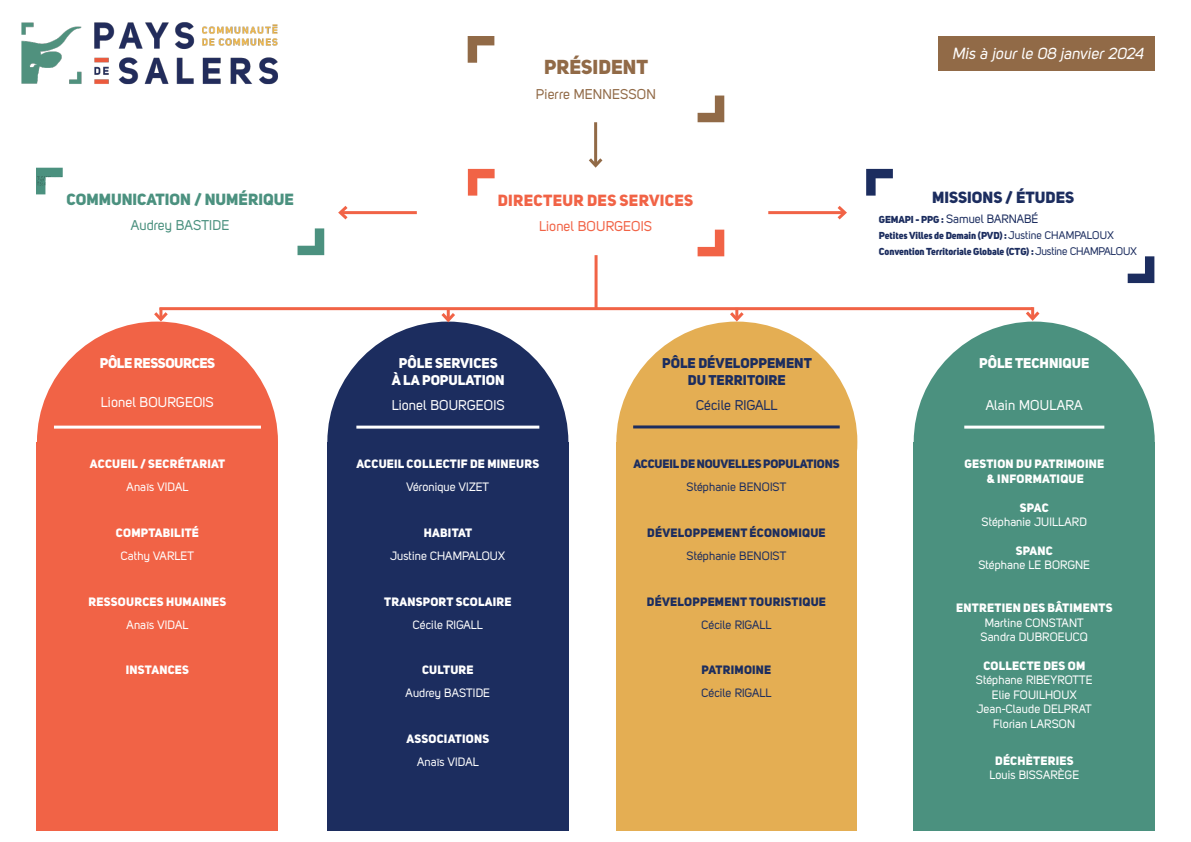
<style>
.page{position:relative;width:1191px;height:842px;background:#fff}
.page>*{position:absolute;margin:0;border:0;box-sizing:border-box;transform-origin:0 0}
.t1{font:800 20px "Uni Sans";color:#916a47}
.t2{font:800 16px "Uni Sans";color:#4b917f}
.t3{font:italic 16px "Uni Sans Regular";color:#fff}
.t4{font:800 16px "Uni Sans";letter-spacing:.02em;color:#f16346}
.t5{font:800 16px "Uni Sans";color:#1c2d5f}
.t6{font:14px "Uni Sans Regular";color:#fff}
.t7{font:800 14px/16.8px "Uni Sans";color:#fff;text-align:center}
.t8{font:800 14px/16.8px "Uni Sans";color:#1c2d5f;text-align:center}
.t9{font:14px "Uni Sans Regular";color:#916a47}
.t10{font:14px "Uni Sans Regular";color:#f16346}
.t11{font:800 14px "Uni Sans";letter-spacing:-.03em;color:#fff}
.t12{font:14px "Uni Sans Regular";color:#4b917f}
.t13{font:14px "Uni Sans Regular";color:#1c2d5f}
.t14{font:12px/14.4px "Uni Sans Regular";color:#fff;text-align:center}
.t15{font:800 12px/14.4px "Uni Sans";letter-spacing:.02em;color:#fff;text-align:center}
.t16{font:12px "Uni Sans Regular";color:#1c2d5f}
.t17{font:800 12px "Uni Sans";letter-spacing:.02em;color:#1c2d5f}
.t18{font:800 12px "Uni Sans";letter-spacing:-.01em;color:#1c2d5f}
.t19{font:800 10px/16px "Uni Sans";letter-spacing:-.01em;color:#1c2d5f}
.s1{font-family:"Uni Sans";font-weight:800;font-size:10px}
.s2{font-family:"Uni Sans Regular";font-weight:400;font-size:11px}
</style>
<div class="page">
<hr style="left:340px;top:211px;width:77px;height:3px;background:#f16346">
<svg style="left:338px;top:206px;width:13px;height:14px"></svg>
<div style="left:327px;top:322px;width:241px;height:240px;background:#1c2d5f;border-radius:50%"></div>
<div style="left:327px;top:442px;width:241px;height:389px;background:#1c2d5f"></div>
<hr style="left:356px;top:426px;width:183px;height:3px;background:#fff">
<svg style="left:468px;top:36px;width:26px;height:27px"></svg>
<svg style="left:697px;top:96px;width:27px;height:26px"></svg>
<img style="left:21px;top:22px;width:257px;height:63px">
<svg style="left:468px;top:169px;width:26px;height:27px"></svg>
<svg style="left:697px;top:230px;width:27px;height:26px"></svg>
<svg style="left:36px;top:168px;width:27px;height:26px"></svg>
<img style="left:36px;top:176px;width:27px;height:10px">
<svg style="left:297px;top:228px;width:27px;height:27px"></svg>
<svg style="left:866px;top:169px;width:27px;height:27px"></svg>
<svg style="left:1127px;top:256px;width:27px;height:27px"></svg>
<div style="left:37px;top:322px;width:241px;height:240px;background:#f16346;border-radius:50%"></div>
<div style="left:37px;top:442px;width:241px;height:389px;background:#f16346"></div>
<hr style="left:54px;top:426px;width:207px;height:3px;background:#fff">
<div style="left:616px;top:322px;width:241px;height:240px;background:#e4ae53;border-radius:50%"></div>
<div style="left:616px;top:442px;width:240px;height:389px;background:#e4ae53"></div>
<hr style="left:633px;top:425px;width:206px;height:3px;background:#1c2d5f">
<div style="left:913px;top:322px;width:241px;height:240px;background:#4b917f;border-radius:50%"></div>
<div style="left:913px;top:442px;width:242px;height:389px;background:#4b917f"></div>
<hr style="left:964px;top:426px;width:140px;height:3px;background:#fff">
<hr style="left:768px;top:211px;width:76px;height:3px;background:#f16346">
<svg style="left:834px;top:206px;width:13px;height:14px"></svg>
<hr style="left:594px;top:122px;width:3px;height:43px;background:#916a47">
<svg style="left:589px;top:155px;width:14px;height:13px"></svg>
<hr style="left:594px;top:255px;width:3px;height:54px;background:#f16346">
<hr style="left:159px;top:307px;width:873px;height:3px;background:#f16346">
<svg style="left:151px;top:308px;width:20px;height:15px"></svg>
<svg style="left:438px;top:310px;width:20px;height:13px"></svg>
<svg style="left:727px;top:310px;width:20px;height:12px"></svg>
<svg style="left:1022px;top:307px;width:20px;height:16px"></svg>
<div style="left:938px;top:36px;width:216px;height:35px;background:#916a47"></div>
<h2 class="t2" style="left:66px;top:189px;width:229px">COMMUNICATION / NUMÉRIQUE</h2>
<p class="t12" style="left:131px;top:217px;width:100px">Audrey BASTIDE</p>
<p class="t11" style="left:100px;top:354px;width:117px">PÔLE RESSOURCES</p>
<p class="t6" style="left:101px;top:394px;width:114px">Lionel BOURGEOIS</p>
<p class="t15" style="left:90px;top:457px;width:137px">ACCUEIL / SECRÉTARIAT</p>
<p class="t14" style="left:127px;top:480px;width:63px">Anaïs VIDAL</p>
<p class="t15" style="left:116px;top:525px;width:85px">COMPTABILITÉ</p>
<p class="t14" style="left:121px;top:548px;width:74px">Cathy VARLET</p>
<p class="t15" style="left:89px;top:594px;width:139px">RESSOURCES HUMAINES</p>
<p class="t14" style="left:127px;top:617px;width:63px">Anaïs VIDAL</p>
<p class="t15" style="left:126px;top:663px;width:65px">INSTANCES</p>
<h1 class="t1" style="left:544px;top:54px;width:105px">PRÉSIDENT</h1>
<p class="t9" style="left:536px;top:86px;width:122px">Pierre MENNESSON</p>
<h2 class="t4" style="left:498px;top:190px;width:197px">DIRECTEUR DES SERVICES</h2>
<p class="t10" style="left:539px;top:218px;width:114px">Lionel BOURGEOIS</p>
<p class="t7" style="left:392px;top:354px;width:114px">PÔLE SERVICES<br>À LA POPULATION</p>
<p class="t6" style="left:392px;top:397px;width:114px">Lionel BOURGEOIS</p>
<p class="t15" style="left:356px;top:457px;width:184px">ACCUEIL COLLECTIF DE MINEURS</p>
<p class="t14" style="left:406px;top:480px;width:84px">Véronique VIZET</p>
<p class="t15" style="left:424px;top:525px;width:50px">HABITAT</p>
<p class="t14" style="left:390px;top:548px;width:116px">Justine CHAMPALOUX</p>
<p class="t15" style="left:384px;top:594px;width:129px">TRANSPORT SCOLAIRE</p>
<p class="t14" style="left:413px;top:617px;width:71px">Cécile RIGALL</p>
<p class="t15" style="left:422px;top:663px;width:53px">CULTURE</p>
<p class="t14" style="left:405px;top:686px;width:86px">Audrey BASTIDE</p>
<p class="t15" style="left:406px;top:731px;width:84px">ASSOCIATIONS</p>
<p class="t14" style="left:417px;top:755px;width:63px">Anaïs VIDAL</p>
<p class="t8" style="left:662px;top:354px;width:151px">PÔLE DÉVELOPPEMENT<br>DU TERRITOIRE</p>
<p class="t13" style="left:696px;top:397px;width:83px">Cécile RIGALL</p>
<p class="t18" style="left:633px;top:456px;width:207px">ACCUEIL DE NOUVELLES POPULATIONS</p>
<p class="t16" style="left:686px;top:480px;width:101px">Stéphanie BENOIST</p>
<p class="t17" style="left:647px;top:525px;width:180px">DÉVELOPPEMENT ÉCONOMIQUE</p>
<p class="t16" style="left:686px;top:549px;width:101px">Stéphanie BENOIST</p>
<p class="t17" style="left:647px;top:594px;width:180px">DÉVELOPPEMENT TOURISTIQUE</p>
<p class="t16" style="left:701px;top:617px;width:71px">Cécile RIGALL</p>
<p class="t17" style="left:701px;top:662px;width:71px">PATRIMOINE</p>
<p class="t16" style="left:701px;top:686px;width:71px">Cécile RIGALL</p>
<h2 class="t3" style="left:952px;top:45px;width:196px">Mis à jourle 08 janvier2024</h2>
<h2 class="t5" style="left:932px;top:187px;width:143px">MISSIONS / ÉTUDES</h2>
<p class="t16" style="left:879px;top:212px;width:161px"><span class="s1">GEMAPI - PPG :</span> Samuel BARNABÉ</p>
<p class="t19" style="left:879px;top:227px;width:259px">Petites Villes de Demain (PVD) : <span class="s2">Justine CHAMPALOUX<br></span>Convention Territoriale Globale (CTG) : <span class="s2">Justine CHAMPALOUX</span></p>
<p class="t7" style="left:979px;top:354px;width:112px">PÔLE TECHNIQUE</p>
<p class="t6" style="left:985px;top:397px;width:98px">Alain MOULARA</p>
<p class="t15" style="left:964px;top:457px;width:141px">GESTION DU PATRIMOINE &amp; INFORMATIQUE</p>
<p class="t15" style="left:1020px;top:500px;width:30px">SPAC</p>
<p class="t14" style="left:981px;top:514px;width:107px">Stéphanie JUILLARD</p>
<p class="t15" style="left:1015px;top:543px;width:39px">SPANC</p>
<p class="t14" style="left:978px;top:558px;width:113px">Stéphane LE BORGNE</p>
<p class="t15" style="left:956px;top:601px;width:158px">ENTRETIEN DES BÂTIMENTS</p>
<p class="t14" style="left:980px;top:615px;width:109px">Martine CONSTANT<br>Sandra DUBROEUCQ</p>
<p class="t15" style="left:983px;top:658px;width:103px">COLLECTE DES OM</p>
<p class="t14" style="left:976px;top:673px;width:118px">Stéphane RIBEYROTTE<br>Elie FOUILHOUX<br>Jean-Claude DELPRAT<br>Florian LARSON</p>
<p class="t15" style="left:995px;top:753px;width:80px">DÉCHÈTERIES</p>
<p class="t14" style="left:989px;top:768px;width:91px">Louis BISSARÈGE</p>
</div>
